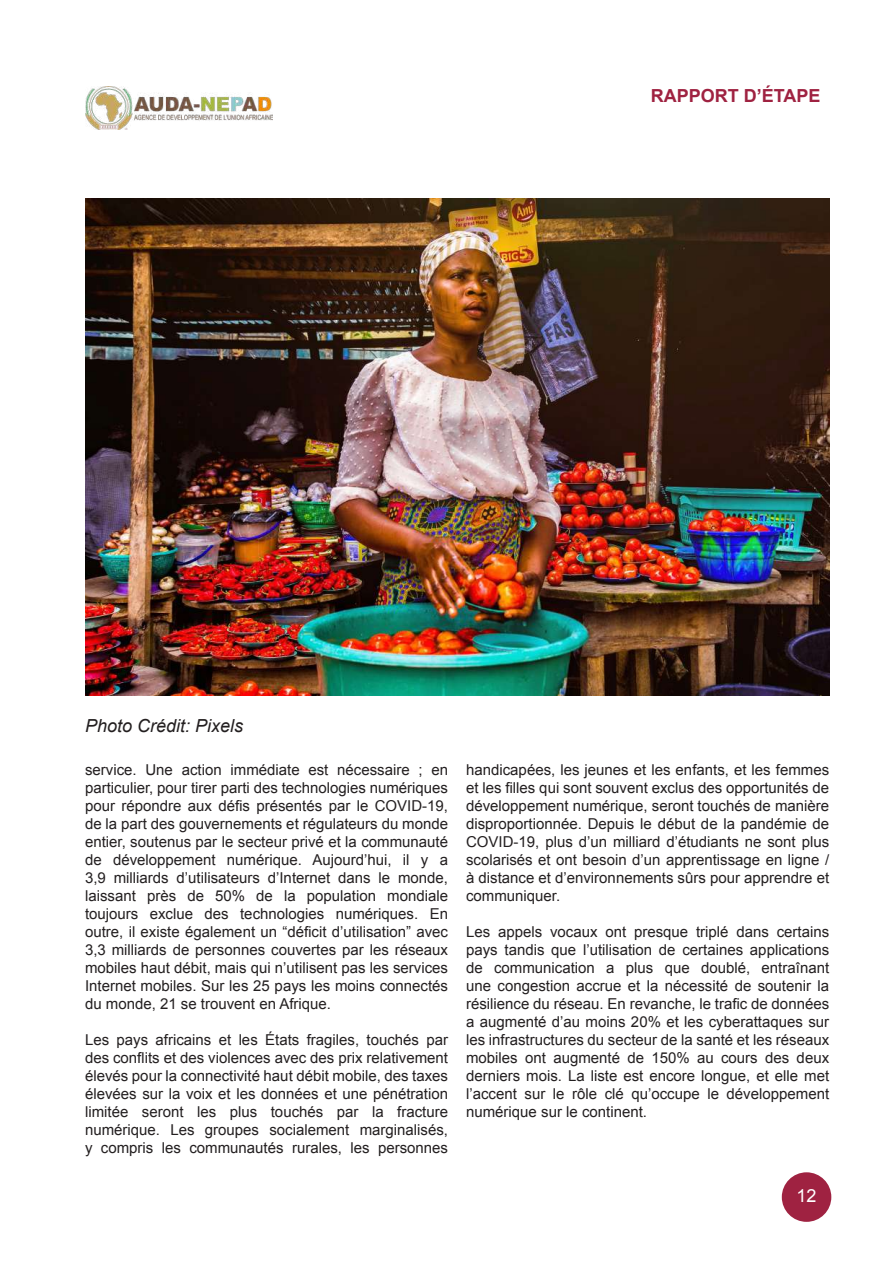
<style>
.page{position:relative;width:893px;height:1263px;background:#fff}
.page>*{position:absolute;margin:0;border:0;box-sizing:border-box;transform-origin:0 0}
.t1{font:italic 18px "Arial";color:#231f20}
.t2{font:700 18px "Arial";color:#9f2241}
.t3{font:18px "Arial";color:#fff}
.t4{font:15px/18px "Arial";color:#231f20;text-align:justify}
</style>
<div class="page">
<div style="left:782px;top:1172px;width:49px;height:50px;background:#9f2241;border-radius:50%"></div>
<img style="left:85px;top:86px;width:188px;height:43px">
<img style="left:85px;top:199px;width:744px;height:496px">
<p class="t2" style="left:651px;top:84px;width:171px">RAPPORT D’ÉTAPE</p>
<p class="t1" style="left:85px;top:714px;width:160px">Photo Crédit: Pixels</p>
<p class="t4" style="left:85px;top:760px;width:365px">service. Une action immédiate est nécessaire ; en particulier, pour tirer parti des technologies numériques pour répondre aux défis présentés par le COVID-19, de la part des gouvernements et régulateurs du monde entier, soutenus par le secteur privé et la communauté de développement numérique. Aujourd’hui, il y a 3,9 milliards d’utilisateurs d’Internet dans le monde, laissant près de 50% de la population mondiale toujours exclue des technologies numériques. En outre, il existe également un “déficit d’utilisation” avec 3,3 milliards de personnes couvertes par les réseaux mobiles haut débit, mais qui n’utilisent pas les services Internet mobiles. Sur les 25 pays les moins connectés du monde, 21 se trouvent en Afrique.</p>
<p class="t4" style="left:85px;top:1030px;width:365px">Les pays africains et les États fragiles, touchés par des conflits et des violences avec des prix relativement élevés pour la connectivité haut débit mobile, des taxes élevées sur la voix et les données et une pénétration limitée seront les plus touchés par la fracture numérique. Les groupes socialement marginalisés, y compris les communautés rurales, les personnes</p>
<p class="t4" style="left:466px;top:760px;width:365px">handicapées, les jeunes et les enfants, et les femmes et les filles qui sont souvent exclus des opportunités de développement numérique, seront touchés de manière disproportionnée. Depuis le début de la pandémie de COVID-19, plus d’un milliard d’étudiants ne sont plus scolarisés et ont besoin d’un apprentissage en ligne / à distance et d’environnements sûrs pour apprendre et communiquer.</p>
<p class="t4" style="left:466px;top:922px;width:365px">Les appels vocaux ont presque triplé dans certains pays tandis que l’utilisation de certaines applications de communication a plus que doublé, entraînant une congestion accrue et la nécessité de soutenir la résilience du réseau. En revanche, le trafic de données a augmenté d’au moins 20% et les cyberattaques sur les infrastructures du secteur de la santé et les réseaux mobiles ont augmenté de 150% au cours des deux derniers mois. La liste est encore longue, et elle met l’accent sur le rôle clé qu’occupe le développement numérique sur le continent.</p>
<p class="t3" style="left:796px;top:1183px;width:22px">12</p>
</div>
